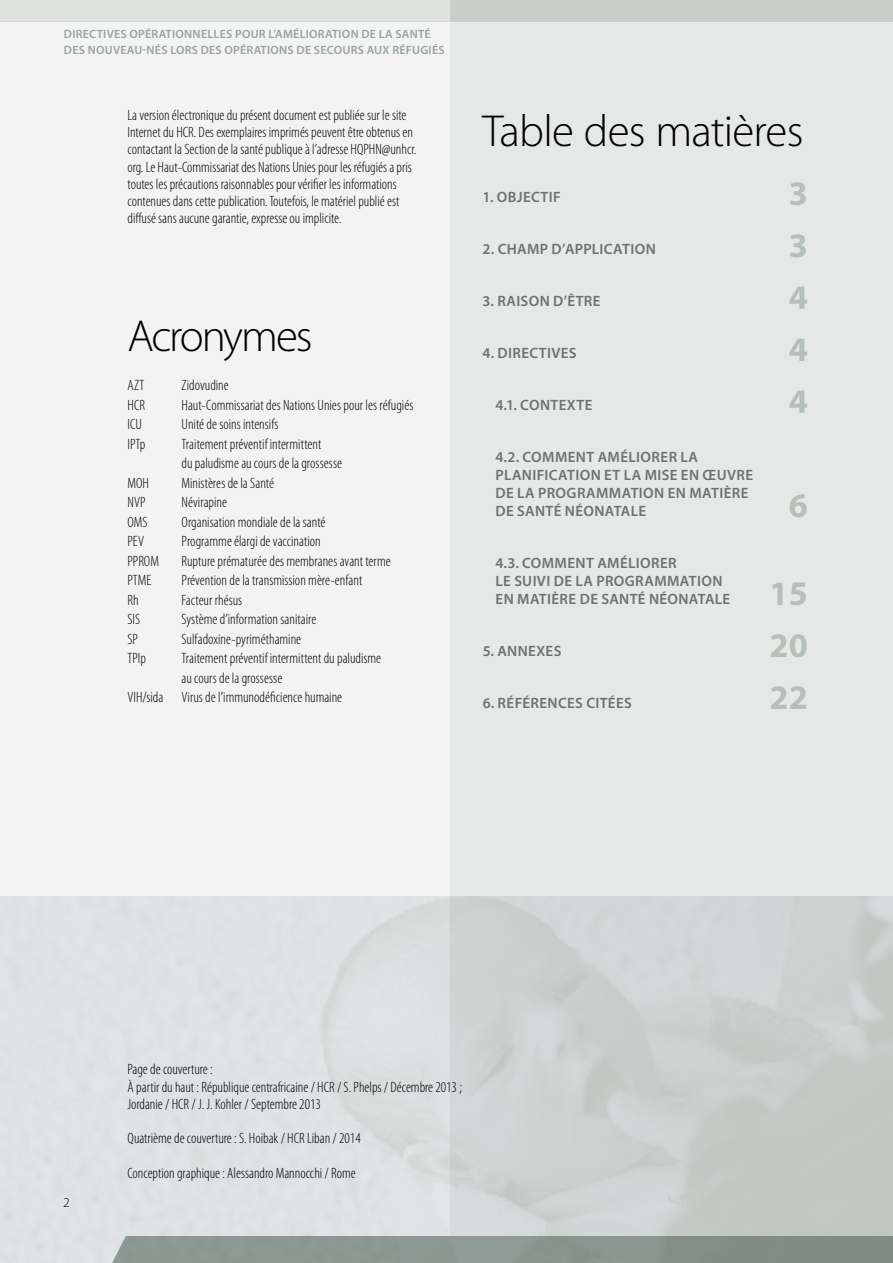
<style>
.page{position:relative;width:893px;height:1263px;background:#fff}
.page>*{position:absolute;margin:0;border:0;box-sizing:border-box;transform-origin:0 0}
.t1{font:300 45px "Myriad Pro";letter-spacing:-.025em;color:#000}
.t2{font:300 45px "Myriad Pro";letter-spacing:-.05em;color:#000}
.t3{font:700 34.5px/52.1px "Myriad Pro";color:#b7bfb9;text-align:justify}
.t4{font:300 condensed 15px/17.2px "Myriad Pro";color:#000}
.t5{font:600 15px/18px "Myriad Pro";letter-spacing:.025em;color:#707172}
.t6{font:300 13.5px "Myriad Pro";color:#000}
.t7{font:600 12px/16.5px "Myriad Pro";letter-spacing:.02em;color:#99a49c}
</style>
<div class="page">
<div style="left:0;top:21px;width:450px;height:1242px;background:linear-gradient(to bottom,#fbfbf9,#dadfdf)"></div>
<svg style="left:450px;top:0;width:443px;height:1263px;background:#dbdfdd"></svg>
<div style="left:0;top:0;width:893px;height:21px;background:linear-gradient(to right,#e6e9e7,#c3cac4)"></div>
<p class="t7" style="left:64px;top:25px;width:382px">DIRECTIVES OPÉRATIONNELLES POUR L’AMÉLIORATION DE LA SANTÉ<br>DES NOUVEAU-NÉS LORS DES OPÉRATIONS DE SECOURS AUX RÉFUGIÉS</p>
<p class="t4" style="left:128px;top:107px;width:290px">La version électronique du présent document est publiée sur le site Internet du HCR. Des exemplaires imprimés peuvent être obtenus en contactant la Section de la santé publique à l’adresse HQPHN@unhcr. org. Le Haut-Commissariat des Nations Unies pour les réfugiés a pris toutes les précautions raisonnables pour vérifier les informations contenues dans cette publication. Toutefois, le matériel publié est diffusé sans aucune garantie, expresse ou implicite.</p>
<h1 class="t2" style="left:128px;top:311px;width:187px">Acronymes</h1>
<p class="t4" style="left:128px;top:377px;width:18px">AZT</p>
<p class="t4" style="left:182px;top:377px;width:49px">Zidovudine</p>
<p class="t4" style="left:128px;top:396px;width:19px">HCR</p>
<p class="t4" style="left:182px;top:396px;width:233px">Haut-Commissariat des Nations Unies pour les réfugiés</p>
<p class="t4" style="left:128px;top:416px;width:16px">ICU</p>
<p class="t4" style="left:182px;top:416px;width:99px">Unité de soins intensifs</p>
<p class="t4" style="left:128px;top:435px;width:19px">IPTp</p>
<p class="t4" style="left:182px;top:434px;width:162px;line-height:19.5px">Traitement préventif intermittent<br>du paludisme au cours de la grossesse</p>
<p class="t4" style="left:128px;top:474px;width:23px">MOH</p>
<p class="t4" style="left:182px;top:474px;width:94px">Ministères de la Santé</p>
<p class="t4" style="left:128px;top:494px;width:19px">NVP</p>
<p class="t4" style="left:182px;top:494px;width:47px">Névirapine</p>
<p class="t4" style="left:128px;top:513px;width:22px">OMS</p>
<p class="t4" style="left:182px;top:513px;width:145px">Organisation mondiale de la santé</p>
<p class="t4" style="left:128px;top:533px;width:18px">PEV</p>
<p class="t4" style="left:182px;top:533px;width:141px">Programme élargi de vaccination</p>
<p class="t4" style="left:128px;top:552px;width:33px">PPROM</p>
<p class="t4" style="left:182px;top:552px;width:211px">Rupture prématurée des membranes avant terme</p>
<p class="t4" style="left:128px;top:572px;width:25px">PTME</p>
<p class="t4" style="left:182px;top:572px;width:182px">Prévention de la transmission mère-enfant</p>
<p class="t4" style="left:128px;top:591px;width:13px">Rh</p>
<p class="t4" style="left:182px;top:591px;width:62px">Facteur rhésus</p>
<p class="t4" style="left:128px;top:611px;width:14px">SIS</p>
<p class="t4" style="left:182px;top:611px;width:136px">Système d’information sanitaire</p>
<p class="t4" style="left:128px;top:630px;width:12px">SP</p>
<p class="t4" style="left:182px;top:630px;width:121px">Sulfadoxine-pyriméthamine</p>
<p class="t4" style="left:128px;top:650px;width:20px">TPIp</p>
<p class="t4" style="left:182px;top:650px;width:201px">Traitement préventif intermittent du paludisme</p>
<p class="t4" style="left:182px;top:669px;width:102px">au cours de la grossesse</p>
<p class="t4" style="left:128px;top:689px;width:216px">VIH/sida Virus de l’immunodéficience humaine</p>
<h1 class="t1" style="left:483px;top:107px;width:322px">Table des matières</h1>
<p class="t5" style="left:483px;top:188px;width:80px">1. OBJECTIF</p>
<p class="t5" style="left:483px;top:240px;width:175px">2. CHAMP D’APPLICATION</p>
<p class="t5" style="left:483px;top:292px;width:119px">3. RAISON D’ÊTRE</p>
<p class="t5" style="left:483px;top:344px;width:47px">4. DI RECTI</p>
<p class="t5" style="left:551px;top:344px;width:18px">VES</p>
<p class="t5" style="left:495px;top:396px;width:99px">4.1. CO NTEXTE</p>
<p class="t5" style="left:495px;top:448px;width:259px">4.2. COMMENT AMÉLIORER LA<br>PLANIFICATION ET LA MISE EN ŒUVRE<br>DE LA PROGRAMMATION EN MATIÈRE<br>DE SANTÉ NÉONATALE</p>
<p class="t5" style="left:495px;top:554px;width:236px">4.3. COMMENT AMÉLIORER<br>LE SUIVI DE LA PROGRAMMATION<br>EN MATIÈRE DE SANTÉ NÉONATALE</p>
<p class="t5" style="left:483px;top:642px;width:25px">5. ANNEXES</p>
<p class="t5" style="left:483px;top:694px;width:67px">6. RÉFÉRENCES</p>
<p class="t5" style="left:586px;top:694px;width:9px">CITÉES</p>
<h2 class="t3" style="left:789px;top:168px;width:21px">3<br>3<br>4<br>4<br>4</h2>
<h2 class="t3" style="left:789px;top:480px;width:21px">6</h2>
<h2 class="t3" style="left:770px;top:568px;width:40px">15<br>20<br>22</h2>
<p class="t6" style="left:63px;top:1195px;width:8px">2</p>
<p class="t4" style="left:128px;top:1061px;width:336px">Page de couverture :<br>À partir du haut : République centrafricaine / HCR / S. Phelps / Décembre 2013 ;<br>Jordanie / HCR / J. J. Kohler / Septembre 2013</p>
<p class="t4" style="left:128px;top:1130px;width:235px">Quatrième de couverture : S. Hoibak / HCR Liban / 2014</p>
<p class="t4" style="left:128px;top:1165px;width:230px">Conception graphique: Alessandro Mannocchi / Rome</p>
</div>
